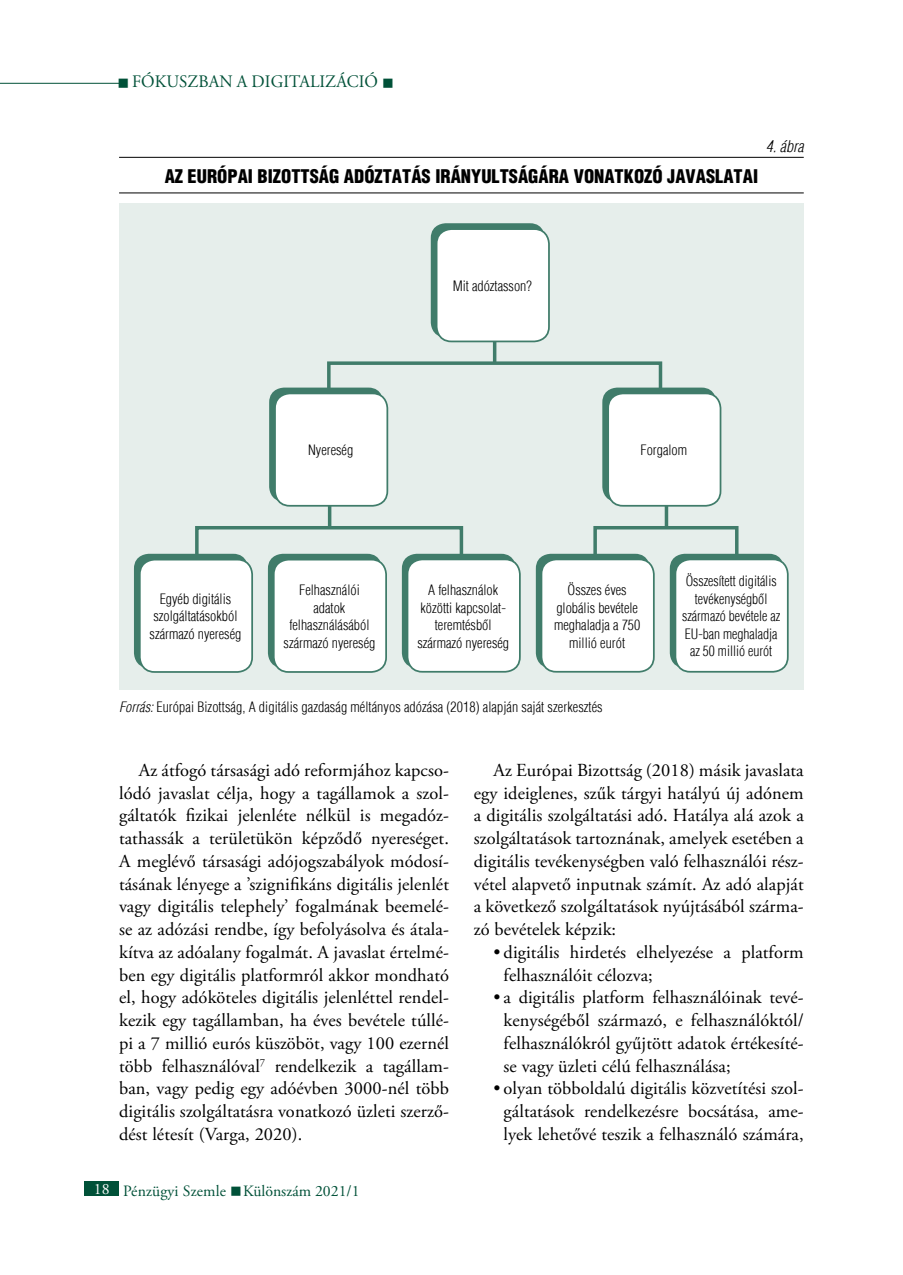
<style>
.page{position:relative;width:903px;height:1275px;background:#fff}
.page>*{position:absolute;margin:0;border:0;box-sizing:border-box;transform-origin:0 0}
.t1{font:18.38px/22.8px "Adobe Garamond Pro";letter-spacing:.005em;color:#000;text-align:justify}
.t2{font:900 condensed 18.38px "H Helvetica";color:#000}
.t3{font:17.5px "Adobe Garamond Pro";letter-spacing:.145em;color:#005138}
.t4{font:15.75px "Adobe Garamond Pro";color:#005138}
.t5{font:italic 300 condensed 15.75px "H Helvetica";color:#000}
.t6{font:300 condensed 14px/17.5px "H Helvetica";color:#000;text-align:center}
.s1{font-style:italic}
.s2{color:#fff}
</style>
<div class="page">
<hr style="left:0;top:83px;width:119px;height:1px;background:#005138">
<div style="left:84px;top:1181px;width:35px;height:15px;background:#005138"></div>
<hr style="left:119px;top:157px;width:685px;height:1px;background:#000">
<hr style="left:119px;top:192px;width:685px;height:1px;background:#000">
<div style="left:119px;top:203px;width:685px;height:487px;background:#e6eeeb"></div>
<div style="left:431px;top:223px;width:114px;height:114px;background:#407c6a;border-radius:15px"></div>
<div style="left:437px;top:229px;width:112px;height:112px;background:#fff;border-radius:15px"></div>
<div style="left:436px;top:228px;width:114px;height:114px;border:2px solid #407c6a;border-radius:15px"></div>
<div style="left:195px;top:526px;width:268px;height:32px;border:4px solid #407c6a"></div>
<div style="left:327px;top:361px;width:335px;height:33px;border:4px solid #407c6a"></div>
<div style="left:593px;top:526px;width:145px;height:32px;border:4px solid #407c6a"></div>
<div style="left:134px;top:554px;width:114px;height:114px;background:#407c6a;border-radius:15px"></div>
<div style="left:140px;top:560px;width:112px;height:112px;background:#fff;border-radius:15px"></div>
<div style="left:139px;top:559px;width:114px;height:114px;border:2px solid #407c6a;border-radius:15px"></div>
<div style="left:268px;top:554px;width:114px;height:114px;background:#407c6a;border-radius:15px"></div>
<div style="left:274px;top:560px;width:112px;height:112px;background:#fff;border-radius:15px"></div>
<div style="left:273px;top:559px;width:114px;height:114px;border:2px solid #407c6a;border-radius:15px"></div>
<div style="left:402px;top:554px;width:114px;height:114px;background:#407c6a;border-radius:15px"></div>
<div style="left:407px;top:559px;width:113px;height:113px;background:#fff;border-radius:15px"></div>
<div style="left:407px;top:558px;width:114px;height:115px;border:2px solid #407c6a;border-radius:15px"></div>
<div style="left:536px;top:554px;width:114px;height:114px;background:#407c6a;border-radius:15px"></div>
<div style="left:541px;top:559px;width:113px;height:113px;background:#fff;border-radius:15px"></div>
<div style="left:541px;top:558px;width:114px;height:115px;border:2px solid #407c6a;border-radius:15px"></div>
<div style="left:670px;top:554px;width:114px;height:114px;background:#407c6a;border-radius:15px"></div>
<div style="left:675px;top:559px;width:113px;height:113px;background:#fff;border-radius:15px"></div>
<div style="left:674px;top:558px;width:115px;height:115px;border:2px solid #407c6a;border-radius:15px"></div>
<hr style="left:493px;top:342px;width:3px;height:22px;background:#407c6a">
<hr style="left:665px;top:505px;width:3px;height:22px;background:#407c6a">
<hr style="left:328px;top:505px;width:3px;height:22px;background:#407c6a">
<div style="left:602px;top:388px;width:114px;height:114px;background:#407c6a;border-radius:15px"></div>
<div style="left:608px;top:393px;width:112px;height:113px;background:#fff;border-radius:15px"></div>
<div style="left:607px;top:393px;width:114px;height:114px;border:2px solid #407c6a;border-radius:15px"></div>
<div style="left:269px;top:388px;width:114px;height:114px;background:#407c6a;border-radius:15px"></div>
<div style="left:275px;top:393px;width:112px;height:113px;background:#fff;border-radius:15px"></div>
<div style="left:274px;top:393px;width:114px;height:114px;border:2px solid #407c6a;border-radius:15px"></div>
<p class="t3" style="left:118px;top:71px;width:278px">■ fókuszban a Digitalizáció ■</p>
<p class="t2" style="left:165px;top:164px;width:595px">AZ EURÓPAI BIZOTTSÁG ADÓZTATÁS IRÁNYULTSÁGÁRA VONATKOZÓ JAVASLATAI</p>
<p class="t5" style="left:766px;top:137px;width:40px">4. ábra</p>
<p class="t6" style="left:453px;top:277px;width:81px">Mit adóztasson?</p>
<p class="t6" style="left:308px;top:441px;width:47px">Nyereség</p>
<p class="t6" style="left:640px;top:441px;width:48px">Forgalom</p>
<p class="t6" style="left:150px;top:590px;width:93px">Egyéb digitális szolgáltatásokból származó nyereség</p>
<p class="t6" style="left:284px;top:581px;width:93px">Felhasználói adatok felhasználásából származó nyereség</p>
<p class="t6" style="left:417px;top:581px;width:93px">A felhasználok közötti kapcsolat&shy;teremtésből származó nyereség</p>
<p class="t6" style="left:554px;top:581px;width:88px">Összes éves globális bevétele meghaladja a 750 millió eurót</p>
<p class="t6" style="left:682px;top:572px;width:100px">Összesített digitális tevékenységből származó bevétele az<br>EU-ban meghaladja az 50 millió eurót</p>
<p class="t6" style="left:119px;top:698px;width:485px"><span class="s1">Forrás:</span> Európai Bizottság, A digitális gazdaság méltányos adózása (2018) alapján saját szerkesztés</p>
<p class="t1" style="left:119px;top:759px;width:331px;text-indent:20px">Az átfogó társasági adó reformjához kapcso&shy;lódó javaslat célja, hogy a tagállamok a szol&shy;gáltatók fizikai jelenléte nélkül is megadóz&shy;tathassák a területükön képződő nyereséget.<br>A meglévő társasági adójogszabályok módosí&shy;tásának lényege a ’szignifikáns digitális jelenlét vagy digitális telephely’ fogalmának beemelé&shy;se az adózási rendbe, így befolyásolva és átala&shy;kítva az adóalany fogalmát. A javaslat értelmé&shy;ben egy digitális platformról akkor mondható el, hogy adóköteles digitális jelenléttel rendel&shy;kezik egy tagállamban, ha éves bevétele túllé&shy;pi a 7 millió eurós küszöböt, vagy 100 ezernél több felhasználóval<sup>7</sup> rendelkezik a tagállam&shy;ban, vagy pedig egy adóévben 3000-nél több digitális szolgáltatásra vonatkozó üzleti szerző&shy;dést létesít (Varga, 2020).</p>
<p class="t1" style="left:474px;top:759px;width:332px;text-indent:20px">Az Európai Bizottság (2018) másik javaslata egy ideiglenes, szűk tárgyi hatályú új adónem a digitális szolgáltatási adó. Hatálya alá azok a szolgáltatások tartoznának, amelyek esetében a digitális tevékenységben való felhasználói rész&shy;vétel alapvető inputnak számít. Az adó alapját a következő szolgáltatások nyújtásából szárma&shy;zó bevételek képzik:</p>
<p class="t1" style="left:503px;top:941px;width:302px;text-indent:-10px">• digitális hirdetés elhelyezése a platform felhasználóit célozva;</p>
<p class="t1" style="left:503px;top:987px;width:302px;text-indent:-10px">• a digitális platform felhasználóinak tevé&shy;kenységéből származó, e felhasználóktól/ felhasználókról gyűjtött adatok értékesíté&shy;se vagy üzleti célú felhasználása;</p>
<p class="t1" style="left:494px;top:1078px;width:312px;text-align:center">• olyan többoldalú digitális közvetítési szol&shy;gáltatások rendelkezésre bocsátása, ame&shy;lyek lehetővé teszik a felhasználó számára,</p>
<p class="t4" style="left:94px;top:1181px;width:267px"><span class="s2">18</span> Pénzügyi Szemle ■Különszám 2021/1</p>
</div>
